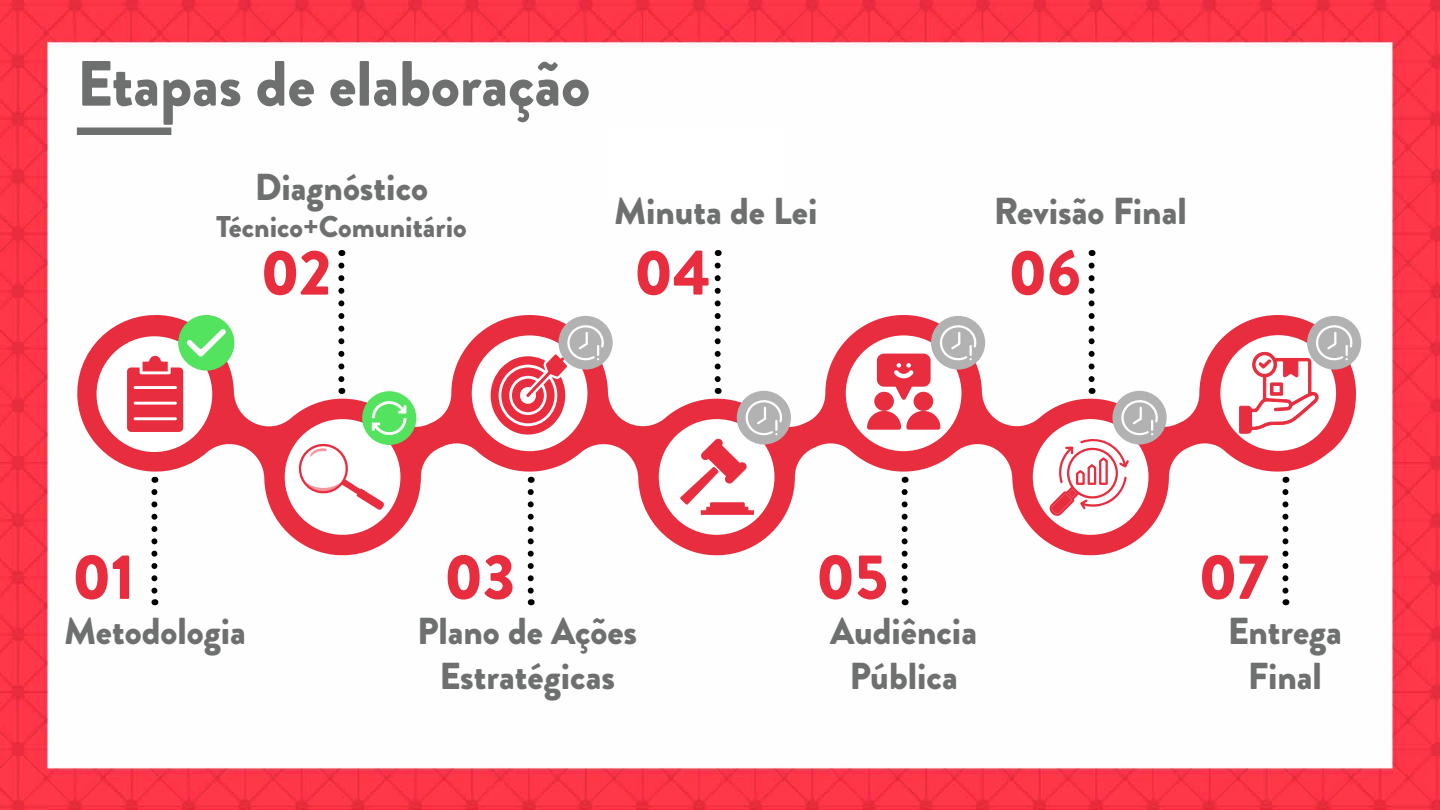
<style>
.page{position:relative;width:1440px;height:810px;background:#fff}
.page>*{position:absolute;margin:0;border:0;box-sizing:border-box;transform-origin:0 0}
.t1{font:900 63.75px "Brandon Grotesque";color:#6e6f6f}
.t2{font:900 63.75px "Brandon Grotesque";color:#e72d3e}
.t3{font:900 37.5px/45px "Brandon Grotesque";color:#6e6f6f;text-align:center}
.t4{font:900 30px "Brandon Grotesque";color:#6e6f6f}
</style>
<div class="page">
<img style="left:0;top:0;width:1440px;height:810px">
<svg style="left:74px;top:311px;width:1282px;height:249px"></svg>
<div style="left:97px;top:336px;width:115px;height:116px;background:#fff;border-radius:50%"></div>
<div style="left:285px;top:419px;width:115px;height:116px;background:#fff;border-radius:50%"></div>
<div style="left:472px;top:335px;width:115px;height:116px;background:#fff;border-radius:50%"></div>
<div style="left:846px;top:335px;width:116px;height:116px;background:#fff;border-radius:50%"></div>
<div style="left:659px;top:419px;width:115px;height:116px;background:#fff;border-radius:50%"></div>
<div style="left:1033px;top:419px;width:116px;height:116px;background:#fff;border-radius:50%"></div>
<div style="left:1220px;top:335px;width:116px;height:116px;background:#fff;border-radius:50%"></div>
<div style="left:874px;top:392px;width:20px;height:19px;background:#e72d3e;border-radius:50%"></div>
<div style="left:914px;top:392px;width:19px;height:19px;background:#e72d3e;border-radius:50%"></div>
<svg style="left:867px;top:411px;width:73px;height:19px"></svg>
<svg style="left:877px;top:354px;width:54px;height:46px"></svg>
<div style="left:77px;top:128px;width:94px;height:7px;background:#6e6f6f"></div>
<div style="left:610px;top:131px;width:175px;height:67px;background:#fff"></div>
<svg style="left:151px;top:492px;width:6px;height:113px"></svg>
<svg style="left:528px;top:492px;width:6px;height:113px"></svg>
<svg style="left:902px;top:492px;width:6px;height:113px"></svg>
<svg style="left:1282px;top:492px;width:6px;height:113px"></svg>
<svg style="left:338px;top:266px;width:6px;height:128px"></svg>
<div style="left:178px;top:315px;width:56px;height:56px;background:#54e35e;border-radius:50%"></div>
<svg style="left:127px;top:329px;width:99px;height:103px"></svg>
<div style="left:363px;top:392px;width:53px;height:52px;background:#54e35e;border-radius:50%"></div>
<div style="left:362px;top:391px;width:54px;height:54px;border:2px solid #54e35e;border-radius:50%"></div>
<svg style="left:295px;top:401px;width:112px;height:109px"></svg>
<div style="left:559px;top:317px;width:53px;height:52px;background:#b2b2b2;border-radius:50%"></div>
<div style="left:558px;top:316px;width:55px;height:54px;border:2px solid #b2b2b2;border-radius:50%"></div>
<svg style="left:491px;top:324px;width:113px;height:111px"></svg>
<div style="left:932px;top:317px;width:52px;height:52px;background:#b2b2b2;border-radius:50%"></div>
<div style="left:931px;top:316px;width:54px;height:54px;border:2px solid #b2b2b2;border-radius:50%"></div>
<svg style="left:940px;top:324px;width:36px;height:36px"></svg>
<div style="left:1308px;top:317px;width:53px;height:52px;background:#b2b2b2;border-radius:50%"></div>
<div style="left:1307px;top:316px;width:54px;height:54px;border:2px solid #b2b2b2;border-radius:50%"></div>
<svg style="left:1239px;top:324px;width:114px;height:110px"></svg>
<div style="left:738px;top:392px;width:52px;height:52px;background:#b2b2b2;border-radius:50%"></div>
<svg style="left:680px;top:266px;width:102px;height:249px"></svg>
<div style="left:1113px;top:392px;width:53px;height:52px;background:#b2b2b2;border-radius:50%"></div>
<svg style="left:1049px;top:266px;width:109px;height:251px"></svg>
<h1 class="t1" style="left:77px;top:39px;width:515px">Etapas de elaboração</h1>
<p class="t3" style="left:255px;top:165px;width:175px">Diagnóstico</p>
<p class="t4" style="left:216px;top:206px;width:252px">Técnico+Comunitário</p>
<p class="t3" style="left:614px;top:189px;width:205px">Minuta de Lei</p>
<p class="t3" style="left:994px;top:189px;width:195px">Revisão Final</p>
<h1 class="t2" style="left:261px;top:227px;width:72px">02</h1>
<h1 class="t2" style="left:634px;top:227px;width:78px">04</h1>
<h1 class="t2" style="left:1008px;top:227px;width:74px">06</h1>
<h1 class="t2" style="left:72px;top:532px;width:64px">01</h1>
<h1 class="t2" style="left:444px;top:532px;width:73px">03</h1>
<h1 class="t2" style="left:816px;top:532px;width:73px">05</h1>
<h1 class="t2" style="left:1199px;top:532px;width:71px">07</h1>
<p class="t3" style="left:64px;top:609px;width:183px">Metodologia</p>
<p class="t3" style="left:417px;top:609px;width:221px">Plano de Ações<br>Estratégicas</p>
<p class="t3" style="left:830px;top:609px;width:148px">Audiência<br>Pública</p>
<p class="t3" style="left:1228px;top:609px;width:116px">Entrega<br>Final</p>
</div>
